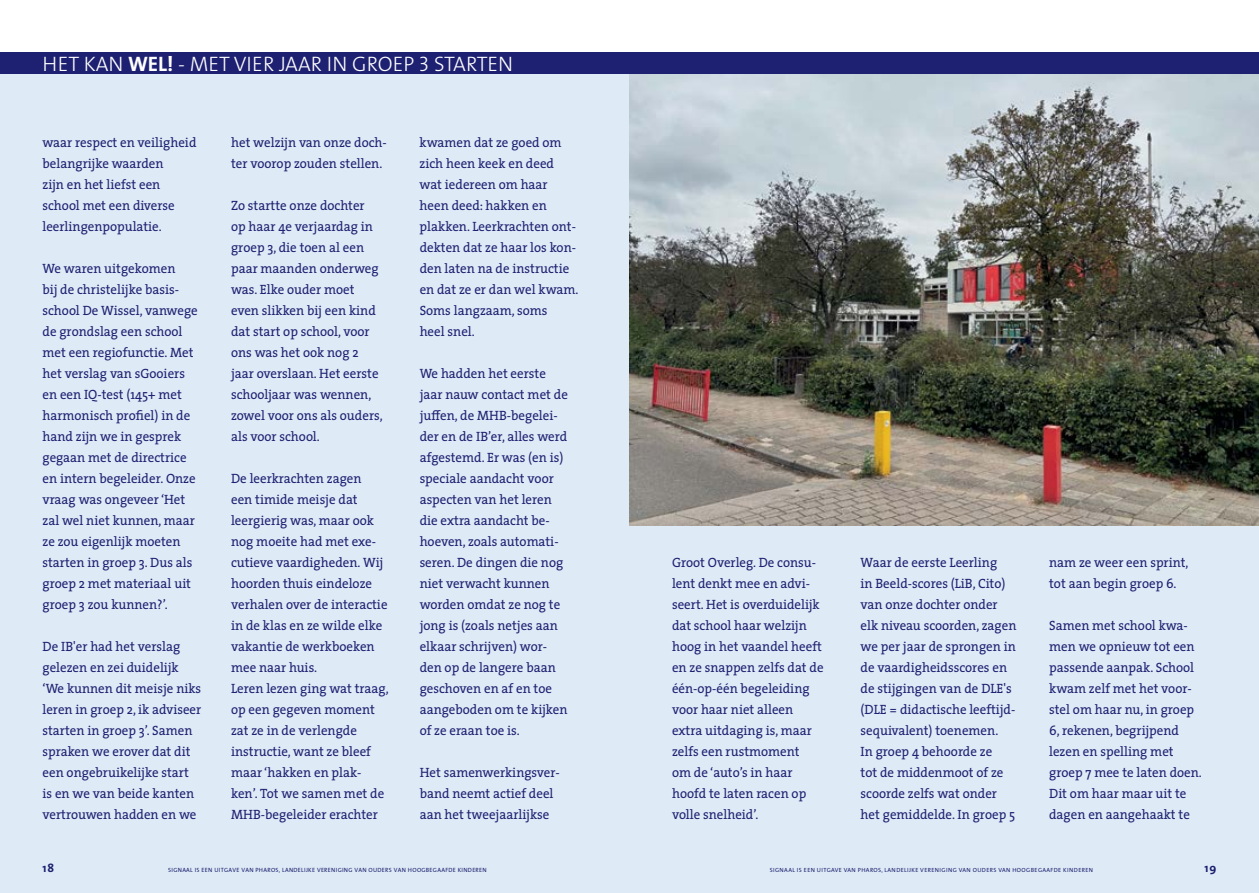
<style>
.page{position:relative;width:1259px;height:893px;background:#fff}
.page>*{position:absolute;margin:0;border:0;box-sizing:border-box;transform-origin:0 0}
.t1{font:21px "The Sans Light Caps";color:#fff}
.t2{font:13.5px/21px "The Serif";color:#1e2171;scale:.96 1}
.t3{font:700 12px "The Sans";color:#1e2171}
.t4{font:6px "The Sans Plain";letter-spacing:.05em;color:#1e2171}
.t5{font:6px "The Sans";letter-spacing:.065em;color:#1e2171}
.s1{font-family:"The Sans Bold Caps"}
.s2{font-family:"The Sans";font-weight:700}
</style>
<div class="page">
<div style="left:0;top:72px;width:1259px;height:821px;background:#deeaf6"></div>
<img style="left:629px;top:74px;width:630px;height:451px">
<div style="left:0;top:53px;width:1259px;height:21px;background:#1e2171"></div>
<h1 class="t1" style="left:43px;top:53px;width:472px">HET KAN <span class="s1">WEL</span><span class="s2">!</span> - MET VIER JAAR IN GROEP 3 STARTEN</h1>
<p class="t2" style="left:43px;top:132px;width:162px">waar respect en veiligheid belangrijke waarden<br>zijn en het liefst een school met een diverse leerlingenpopulatie.</p>
<p class="t2" style="left:43px;top:258px;width:163px">We waren uitgekomen<br>bij de christelijke basis&shy;school De Wissel, vanwege de grondslag een school met een regiofunctie. Met het verslag van sGooiers en een IQ-test (145+ met harmonisch profiel) in de hand zijn we in gesprek gegaan met de directrice en intern begeleider. Onze vraag was ongeveer ‘Het zal wel niet kunnen, maar ze zou eigenlijk moeten starten in groep 3. Dus als groep 2 met materiaal uit groep 3 zou kunnen?’.</p>
<p class="t2" style="left:43px;top:636px;width:167px">De IB'er had het verslag gelezen en zei duidelijk ‘We kunnen dit meisje niks leren in groep 2, ik adviseer starten in groep 3’. Samen spraken we erover dat dit een ongebruikelijke start is en we van beide kanten vertrouwen hadden en we</p>
<p class="t2" style="left:231px;top:132px;width:164px">het welzijn van onze doch&shy;ter voorop zouden stellen.</p>
<p class="t2" style="left:231px;top:195px;width:159px">Zo startte onze dochter op haar 4e verjaardag in groep 3, die toen al een paar maanden onderweg was. Elke ouder moet even slikken bij een kind dat start op school, voor ons was het ook nog 2 jaar overslaan. Het eerste schooljaar was wennen, zowel voor ons als ouders, als voor school.</p>
<p class="t2" style="left:231px;top:468px;width:166px">De leerkrachten zagen<br>een timide meisje dat leergierig was, maar ook nog moeite had met exe&shy;cutieve vaardigheden. Wij hoorden thuis eindeloze verhalen over de interactie in de klas en ze wilde elke vakantie de werkboeken mee naar huis.<br>Leren lezen ging wat traag, op een gegeven moment zat ze in de verlengde instructie, want ze bleef maar ‘hakken en plak&shy;ken’. Tot we samen met de<br>MHB-begeleider erachter</p>
<p class="t2" style="left:420px;top:132px;width:167px">kwamen dat ze goed om zich heen keek en deed wat iedereen om haar heen deed: hakken en plakken. Leerkrachten ont&shy;dekten dat ze haar los kon&shy;den laten na de instructie en dat ze er dan wel kwam.<br>Soms langzaam, soms<br>heel snel.</p>
<p class="t2" style="left:420px;top:363px;width:156px">We hadden het eerste jaar nauw contact met de juffen, de MHB-begelei&shy;der en de IB’er, alles werd afgestemd. Er was (en is) speciale aandacht voor aspecten van het leren die extra aandacht be&shy;hoeven, zoals automati&shy;seren. De dingen die nog niet verwacht kunnen worden omdat ze nog te jong is (zoals netjes aan elkaar schrijven) wor&shy;den op de langere baan geschoven en af en toe aangeboden om te kijken of ze eraan toe is.</p>
<p class="t2" style="left:420px;top:762px;width:148px">Het samenwerkingsver&shy;band neemt actief deel aan het tweejaarlijkse</p>
<p class="t2" style="left:672px;top:552px;width:159px">Groot Overleg. De consu&shy;lent denkt mee en advi&shy;seert. Het is overduidelijk dat school haar welzijn hoog in het vaandel heeft en ze snappen zelfs dat de één-op-één begeleiding voor haar niet alleen extra uitdaging is, maar zelfs een rustmoment<br>om de ‘auto’s in haar hoofd te laten racen op volle snelheid’.</p>
<p class="t2" style="left:860px;top:552px;width:164px">Waar de eerste Leerling<br>in Beeld-scores (LiB, Cito) van onze dochter onder elk niveau scoorden, zagen we per jaar de sprongen in de vaardigheidsscores en de stijgingen van de DLE's (DLE = didactische leeftijd&shy;sequivalent) toenemen.<br>In groep 4 behoorde ze<br>tot de middenmoot of ze scoorde zelfs wat onder het gemiddelde. In groep 5</p>
<p class="t2" style="left:1049px;top:552px;width:147px">nam ze weer een sprint, tot aan begin groep 6.</p>
<p class="t2" style="left:1049px;top:615px;width:161px">Samen met school kwa&shy;men we opnieuw tot een passende aanpak. School kwam zelf met het voor&shy;stel om haar nu, in groep<br>6, rekenen, begrijpend lezen en spelling met groep 7 mee te laten doen.<br>Dit om haar maar uit te dagen en aangehaakt te</p>
<p class="t3" style="left:43px;top:858px;width:13px">18</p>
<p class="t4" style="left:168px;top:865px;width:320px">SIGNAAL IS EEN UITGAVE VAN PHAROS, LANDELIJKE VERENIGING VAN OUDERS VAN HOOGBEGAAFDE KINDEREN</p>
<p class="t5" style="left:770px;top:865px;width:325px">SIGNAAL IS EEN UITGAVE VAN PHAROS, LANDELIJKE VERENIGING VAN OUDERS VAN HOOGBEGAAFDE KINDEREN</p>
<p class="t3" style="left:1204px;top:858px;width:14px">19</p>
</div>
